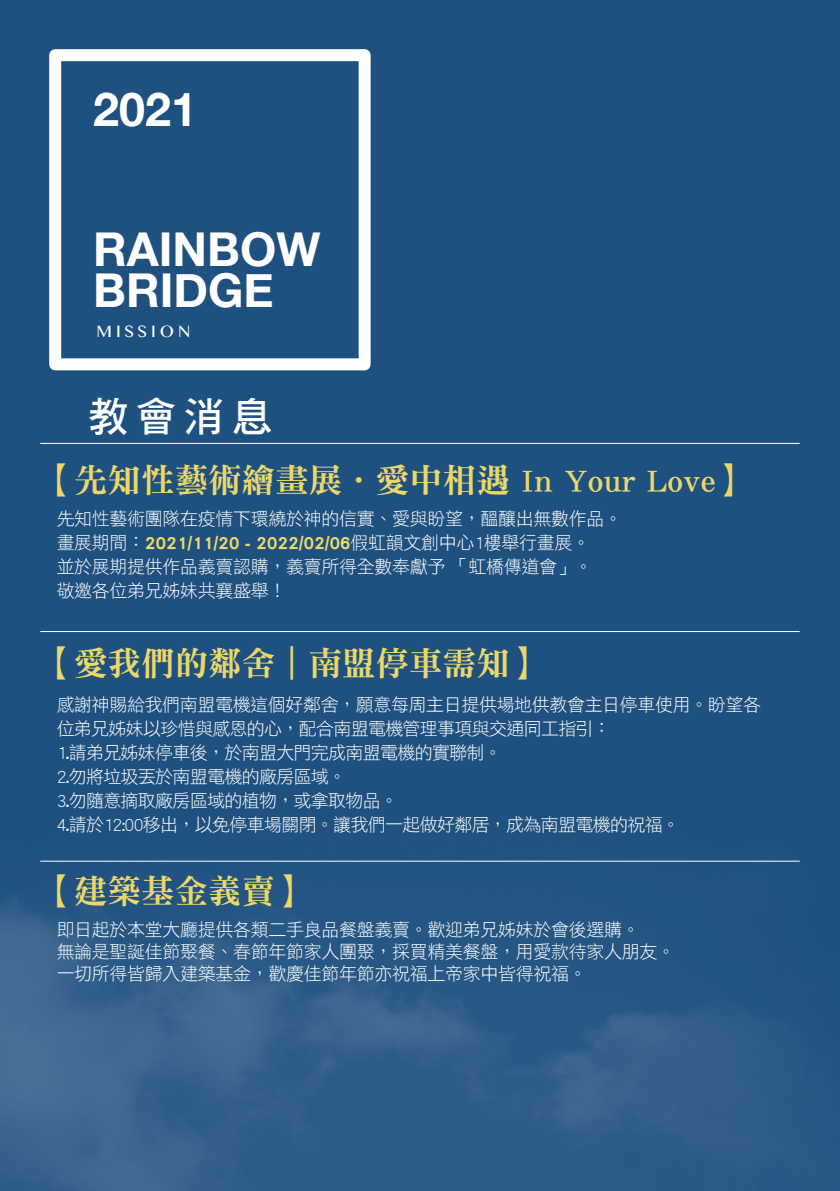
<style>
.page{position:relative;width:840px;height:1191px;background:#fff}
.page>*{position:absolute;margin:0;border:0;box-sizing:border-box;transform-origin:0 0}
.t1{font:700 46.6px/41px "Helvetica Neue";color:#fff}
.t2{font:40.6px "DF Hei Std W7";color:#fff}
.t3{font:33.4px "DF Ming Std W9";color:#ecd869}
.t4{font:18px/24px "DF Hei Std W3";letter-spacing:-.04em;color:#fff}
.t5{font:18px/22px "DF Hei Std W3";letter-spacing:-.02em;color:#fff}
.t6{font:18px "DF Hei Std W9";letter-spacing:-.02em;color:#ecd869}
.t7{font:16.6px "Gurmukhi MN";letter-spacing:.24em;color:#fff}
.s1{font-family:"DF Hei Std W3";color:#fff}
</style>
<div class="page">
<div style="left:0;top:0;width:839px;height:1191px;background:#1f5180"></div>
<img style="left:0;top:860px;width:838px;height:331px">
<div style="left:49px;top:49px;width:321px;height:321px;border:12px solid #fff"></div>
<hr style="left:41px;top:861px;width:758px;height:1px;background:#fff">
<hr style="left:41px;top:443px;width:758px;height:1px;background:#fff">
<hr style="left:41px;top:631px;width:758px;height:1px;background:#fff">
<h1 class="t1" style="left:93px;top:90px;width:105px">2021</h1>
<h1 class="t1" style="left:93px;top:230px;width:228px">RAINBOW<br>BRIDGE</h1>
<p class="t7" style="left:96px;top:322px;width:95px">MISSION</p>
<h2 class="t2" style="left:88px;top:395px;width:186px">教會消息</h2>
<h3 class="t3" style="left:41px;top:462px;width:709px">【先知性藝術繪畫展．愛中相遇 In Your Love】</h3>
<p class="t5" style="left:57px;top:507px;width:566px">先知性藝術團隊在疫情下環繞於神的信實、愛與盼望，醞釀出無數作品。</p>
<p class="t6" style="left:57px;top:532px;width:534px"><span class="s1">畫展期間：</span>2021/11/20 - 2022/02/06<span class="s1">假虹韻文創中心1樓舉行畫展。</span></p>
<p class="t5" style="left:57px;top:554px;width:537px;line-height:24px">並於展期提供作品義賣認購，義賣所得全數奉獻予 「虹橋傳道會」。敬邀各位弟兄姊妹共襄盛舉！</p>
<h3 class="t3" style="left:41px;top:644px;width:504px">【愛我們的鄰舍｜南盟停車需知】</h3>
<p class="t4" style="left:57px;top:692px;width:705px">感謝神賜給我們南盟電機這個好鄰舍，願意每周主日提供場地供教會主日停車使用。盼望各位弟兄姊妹以珍惜與感恩的心，配合南盟電機管理事項與交通同工指引：<br>1.請弟兄姊妹停車後，於南盟大門完成南盟電機的實聯制。<br>2.勿將垃圾丟於南盟電機的廠房區域。<br>3.勿隨意摘取廠房區域的植物，或拿取物品。<br>4.請於12:00移出，以免停車場關閉。讓我們一起做好鄰居，成為南盟電機的祝福。</p>
<h3 class="t3" style="left:41px;top:873px;width:269px">【建築基金義賣】</h3>
<p class="t5" style="left:57px;top:918px;width:619px">即日起於本堂大廳提供各類二手良品餐盤義賣。歡迎弟兄姊妹於會後選購。<br>無論是聖誕佳節聚餐、春節年節家人團聚，採買精美餐盤，用愛款待家人朋友。一切所得皆歸入建築基金，歡慶佳節年節亦祝福上帝家中皆得祝福。</p>
</div>
